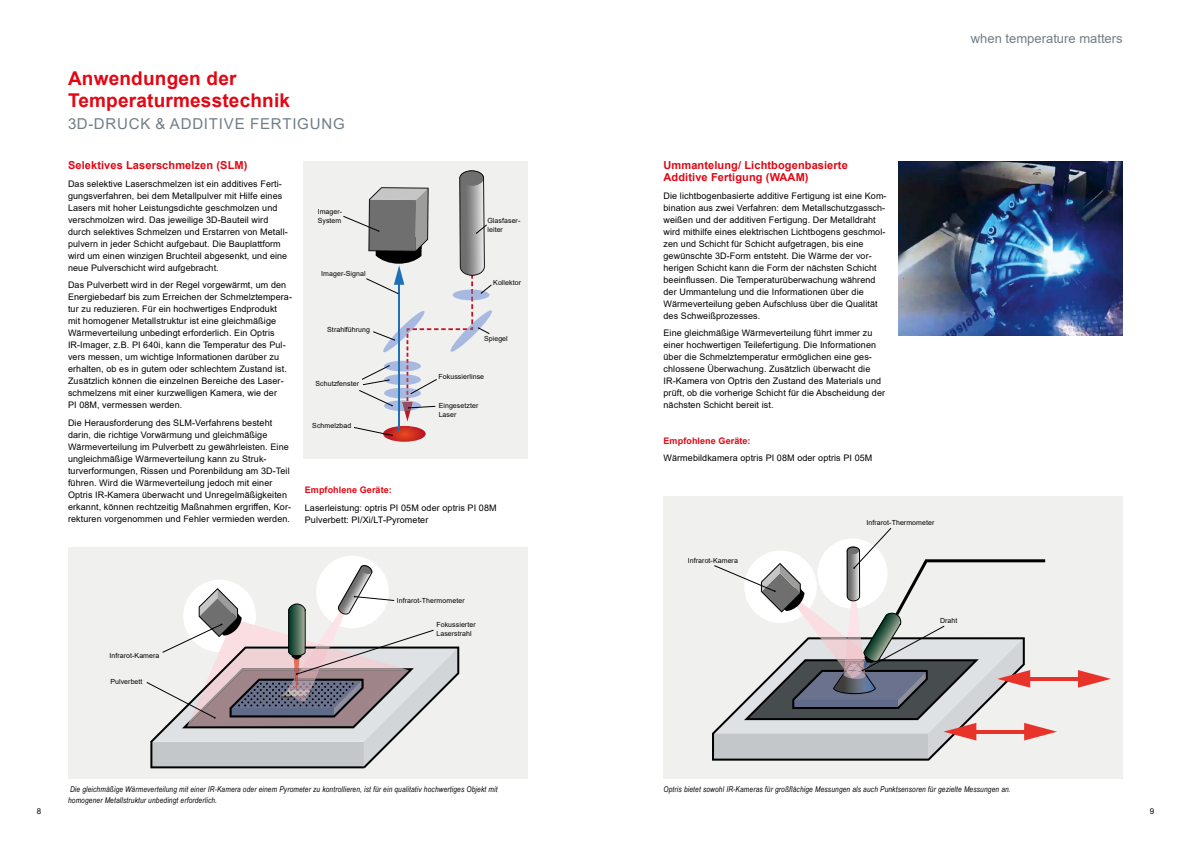
<style>
.page{position:relative;width:1191px;height:842px;background:#fff}
.page>*{position:absolute;margin:0;border:0;box-sizing:border-box;transform-origin:0 0}
.t1{font:700 19px/22px "Arial";letter-spacing:.01em;color:#e30613}
.t2{font:15px "Arial";letter-spacing:.055em;color:#717e86}
.t3{font:13px "Arial";color:#717e86}
.t4{font:700 11px/12px "Arial";letter-spacing:.01em;color:#e30613}
.t5{font:9px/12px "Arial";letter-spacing:.01em;color:#000}
.t6{font:700 9px "Arial";letter-spacing:.01em;color:#e30613}
.t7{font:italic 8px/10.5px "Arial Narrow";letter-spacing:.02em;color:#000}
.t8{font:8px "Arial";color:#000}
.t9{font:7px/9px "Arial";letter-spacing:.01em;color:#000}
</style>
<div class="page">
<div style="left:68px;top:547px;width:459px;height:231px;background:#f0f0ef"></div>
<div style="left:316px;top:556px;width:73px;height:72px;background:#fff;border-radius:50%"></div>
<img style="left:899px;top:162px;width:224px;height:174px">
<div style="left:663px;top:496px;width:460px;height:282px;background:#f0f0ef"></div>
<hr style="left:1024px;top:677px;width:60px;height:3px;background:#e7332a">
<svg style="left:1078px;top:670px;width:33px;height:18px"></svg>
<svg style="left:712px;top:528px;width:345px;height:233px"></svg>
<div style="left:303px;top:162px;width:224px;height:297px;background:#f0f0ef"></div>
<svg style="left:146px;top:565px;width:313px;height:203px"></svg>
<svg style="left:343px;top:170px;width:149px;height:272px"></svg>
<h1 class="t1" style="left:68px;top:67px;width:224px">Anwendungen der<br>Temperaturmesstechnik</h1>
<h2 class="t2" style="left:68px;top:113px;width:278px">3D-DRUCK &amp; ADDITIVE FERTIGUNG</h2>
<p class="t4" style="left:68px;top:159px;width:181px">Selektives Laserschmelzen (SLM)</p>
<p class="t5" style="left:68px;top:177px;width:221px">Das selektive Laserschmelzen ist ein additives Ferti&shy;gungsverfahren, bei dem Metallpulver mit Hilfe eines Lasers mit hoher Leistungsdichte geschmolzen und verschmolzen wird. Das jeweilige 3D-Bauteil wird durch selektives Schmelzen und Erstarren von Metall&shy;pulvern in jeder Schicht aufgebaut. Die Bauplattform wird um einen winzigen Bruchteil abgesenkt, und eine neue Pulverschicht wird aufgebracht.</p>
<p class="t5" style="left:68px;top:279px;width:225px">Das Pulverbett wird in der Regel vorgewärmt, um den Energiebedarf bis zum Erreichen der Schmelztempera&shy;tur zu reduzieren. Für ein hochwertiges Endprodukt<br>mit homogener Metallstruktur ist eine gleichmäßige Wärmeverteilung unbedingt erforderlich. Ein Optris IR-Imager, z.B. PI 640i, kann die Temperatur des Pul&shy;vers messen, um wichtige Informationen darüber zu erhalten, ob es in gutem oder schlechtem Zustand ist.<br>Zusätzlich können die einzelnen Bereiche des Laser&shy;schmelzens mit einer kurzwelligen Kamera, wie der<br>PI 08M, vermessen werden.</p>
<p class="t5" style="left:68px;top:417px;width:224px">Die Herausforderung des SLM-Verfahrens besteht darin, die richtige Vorwärmung und gleichmäßige Wärmeverteilung im Pulverbett zu gewährleisten. Eine ungleichmäßige Wärmeverteilung kann zu Struk&shy;turverformungen, Rissen und Porenbildung am 3D-Teil führen. Wird die Wärmeverteilung jedoch mit einer Optris IR-Kamera überwacht und Unregelmäßigkeiten erkannt, können rechtzeitig Maßnahmen ergriffen, Kor&shy;rekturen vorgenommen und Fehler vermieden werden.</p>
<p class="t9" style="left:318px;top:207px;width:26px">Imager-<br>System</p>
<p class="t9" style="left:321px;top:269px;width:46px">Imager-Signal</p>
<p class="t9" style="left:327px;top:325px;width:44px">Strahlführung</p>
<p class="t9" style="left:315px;top:379px;width:45px">Schutzfenster</p>
<p class="t9" style="left:312px;top:421px;width:41px">Schmelzbad</p>
<p class="t9" style="left:487px;top:216px;width:34px">Glasfaser&shy;leiter</p>
<p class="t9" style="left:493px;top:278px;width:29px">Kollektor</p>
<p class="t9" style="left:484px;top:334px;width:25px">Spiegel</p>
<p class="t9" style="left:438px;top:372px;width:47px">Fokussierlinse</p>
<p class="t9" style="left:439px;top:401px;width:41px">Eingesetzter<br>Laser</p>
<p class="t6" style="left:305px;top:483px;width:89px">Empfohlene Geräte:</p>
<p class="t5" style="left:305px;top:501px;width:193px">Laserleistung: optris PI 05M oder optris PI 08M<br>Pulverbett: PI/Xi/LT-Pyrometer</p>
<p class="t9" style="left:109px;top:651px;width:51px">Infrarot-Kamera</p>
<p class="t9" style="left:110px;top:677px;width:34px">Pulverbett</p>
<p class="t9" style="left:397px;top:596px;width:69px">Infrarot-Thermometer</p>
<p class="t9" style="left:436px;top:620px;width:41px">Fokussierter<br>Laserstrahl</p>
<h3 class="t3" style="left:971px;top:30px;width:153px">when temperature matters</h3>
<p class="t4" style="left:663px;top:159px;width:186px">Ummantelung/ Lichtbogenbasierte<br>Additive Fertigung (WAAM)</p>
<p class="t5" style="left:663px;top:189px;width:224px">Die lichtbogenbasierte additive Fertigung ist eine Kom&shy;bination aus zwei Verfahren: dem Metallschutzgassch&shy;weißen und der additiven Fertigung. Der Metalldraht wird mithilfe eines elektrischen Lichtbogens geschmol&shy;zen und Schicht für Schicht aufgetragen, bis eine gewünschte 3D-Form entsteht. Die Wärme der vor&shy;herigen Schicht kann die Form der nächsten Schicht beeinflussen. Die Temperaturüberwachung während der Ummantelung und die Informationen über die Wärmeverteilung geben Aufschluss über die Qualität des Schweißprozesses.</p>
<p class="t5" style="left:663px;top:327px;width:223px">Eine gleichmäßige Wärmeverteilung führt immer zu einer hochwertigen Teilefertigung. Die Informationen über die Schmelztemperatur ermöglichen eine ges&shy;chlossene Überwachung. Zusätzlich überwacht die IR-Kamera von Optris den Zustand des Materials und prüft, ob die vorherige Schicht für die Abscheidung der nächsten Schicht bereit ist.</p>
<p class="t6" style="left:663px;top:434px;width:89px">Empfohlene Geräte:</p>
<p class="t5" style="left:663px;top:452px;width:210px">Wärmebildkamera optris PI 08M oder optris PI 05M</p>
<p class="t9" style="left:688px;top:556px;width:51px">Infrarot-Kamera</p>
<p class="t9" style="left:866px;top:518px;width:69px">Infrarot-Thermometer</p>
<p class="t9" style="left:940px;top:616px;width:19px">Draht</p>
<p class="t7" style="left:68px;top:784px;width:431px">Die gleichmäßige Wärmeverteilung mit einer IR-Kamera oder einem Pyrometer zu kontrollieren, ist für ein qualitativ hochwertiges Objekt mit homogener Metallstruktur unbedingt erforderlich.</p>
<p class="t7" style="left:663px;top:784px;width:349px">Optris bietet sowohl IR-Kameras für großflächige Messungen als auch Punktsensoren für gezielte Messungen an.</p>
<p class="t8" style="left:37px;top:805px;width:6px">8</p>
<p class="t8" style="left:1149px;top:805px;width:6px">9</p>
</div>
